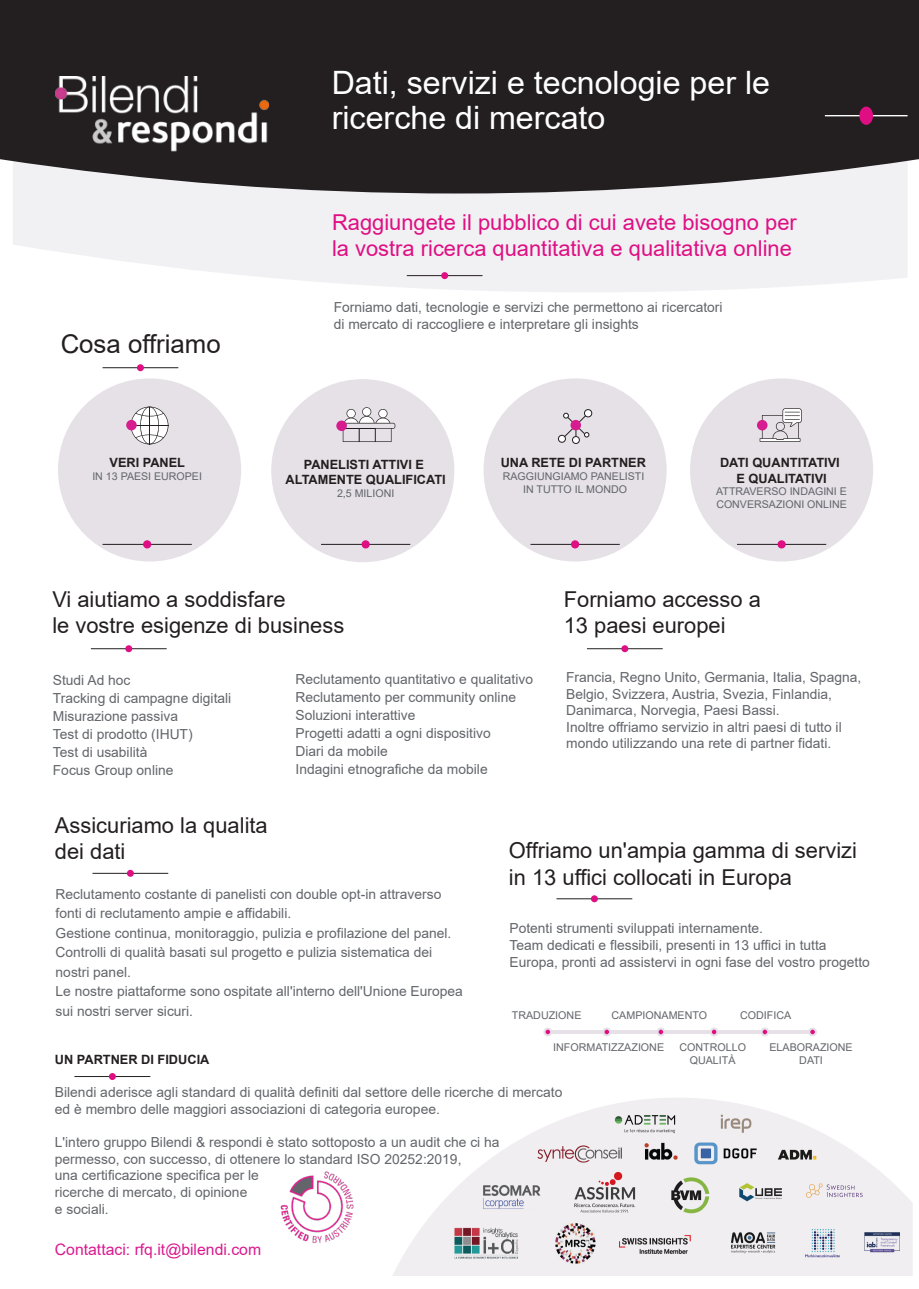
<style>
.page{position:relative;width:919px;height:1289px;background:#fff}
.page>*{position:absolute;margin:0;border:0;box-sizing:border-box;transform-origin:0 0}
.t1{font:32.1px/34.7px "Arial";color:#fff}
.t2{font:25.8px "Arial";color:#231f20}
.t3{font:21.9px/26.2px "Arial";color:#231f20}
.t4{font:21.9px/26.2px "Arial";color:#df0f83}
.t5{font:15.75px "Arial";color:#da198f}
.t6{font:13.8px/16.6px "Arial";color:#62656a}
.t7{font:700 12.75px/15.3px "Arial";color:#231f20;text-align:center}
.t8{font:10.65px/12.8px "Arial";color:#62656a;text-align:center}
</style>
<div class="page">
<img style="left:393px;top:1098px;width:519px;height:177px">
<div style="left:271px;top:379px;width:183px;height:183px;background:#e5e1e6;border-radius:50%"></div>
<svg style="left:13px;top:193px;width:894px;height:99px;fill:#f1f0f3"></svg>
<div style="left:0;top:0;width:918px;height:193px;background:#231f20"></div>
<hr style="left:91px;top:648px;width:76px;height:1px;background:#231f20">
<div style="left:125px;top:645px;width:7px;height:7px;background:#df0f83;border-radius:50%"></div>
<hr style="left:92px;top:873px;width:76px;height:1px;background:#231f20">
<div style="left:127px;top:869px;width:7px;height:7px;background:#df0f83;border-radius:50%"></div>
<hr style="left:102px;top:367px;width:76px;height:1px;background:#231f20">
<div style="left:137px;top:364px;width:7px;height:7px;background:#df0f83;border-radius:50%"></div>
<div style="left:690px;top:378px;width:183px;height:183px;background:#e5e1e6;border-radius:50%"></div>
<hr style="left:737px;top:544px;width:89px;height:1px;background:#231f20">
<div style="left:777px;top:540px;width:8px;height:8px;background:#df0f83;border-radius:50%"></div>
<div style="left:483px;top:378px;width:183px;height:183px;background:#e5e1e6;border-radius:50%"></div>
<hr style="left:530px;top:544px;width:89px;height:1px;background:#231f20">
<div style="left:571px;top:540px;width:8px;height:8px;background:#df0f83;border-radius:50%"></div>
<div style="left:584px;top:409px;width:7px;height:8px;background:#fff;border-radius:50%"></div>
<div style="left:584px;top:409px;width:8px;height:8px;border:1px solid #231f20;border-radius:50%"></div>
<svg style="left:563px;top:413px;width:26px;height:25px"></svg>
<div style="left:572px;top:436px;width:7px;height:7px;background:#fff;border-radius:50%"></div>
<div style="left:572px;top:436px;width:7px;height:8px;border:1px solid #231f20;border-radius:50%"></div>
<div style="left:558px;top:435px;width:7px;height:7px;background:#fff;border-radius:50%"></div>
<div style="left:558px;top:435px;width:7px;height:7px;border:1px solid #231f20;border-radius:50%"></div>
<div style="left:570px;top:420px;width:11px;height:10px;background:#d61c8e;border-radius:50%"></div>
<hr style="left:321px;top:544px;width:89px;height:1px;background:#231f20">
<div style="left:361px;top:540px;width:9px;height:8px;background:#df0f83;border-radius:50%"></div>
<svg style="left:336px;top:407px;width:59px;height:35px"></svg>
<div style="left:58px;top:378px;width:183px;height:183px;background:#e5e1e6;border-radius:50%"></div>
<hr style="left:102px;top:544px;width:90px;height:1px;background:#231f20">
<div style="left:143px;top:540px;width:8px;height:8px;background:#df0f83;border-radius:50%"></div>
<svg style="left:131px;top:406px;width:37px;height:38px"></svg>
<div style="left:126px;top:420px;width:11px;height:10px;background:#d61c8e;border-radius:50%"></div>
<svg style="left:757px;top:420px;width:10px;height:10px"></svg>
<svg style="left:759px;top:408px;width:42px;height:34px"></svg>
<hr style="left:407px;top:275px;width:75px;height:1px;background:#231f20">
<div style="left:441px;top:272px;width:7px;height:7px;background:#df0f83;border-radius:50%"></div>
<hr style="left:824px;top:115px;width:83px;height:1px;background:#fff">
<div style="left:859px;top:107px;width:14px;height:18px;background:#df0f83;border-radius:50%"></div>
<hr style="left:556px;top:898px;width:76px;height:1px;background:#231f20">
<div style="left:591px;top:895px;width:7px;height:7px;background:#df0f83;border-radius:50%"></div>
<svg style="left:552px;top:1030px;width:256px;height:3px"></svg>
<svg style="left:543px;top:1027px;width:9px;height:9px"></svg>
<svg style="left:545px;top:1029px;width:5px;height:5px"></svg>
<svg style="left:602px;top:1027px;width:9px;height:9px"></svg>
<svg style="left:604px;top:1029px;width:5px;height:5px"></svg>
<svg style="left:656px;top:1027px;width:9px;height:9px"></svg>
<svg style="left:658px;top:1029px;width:5px;height:5px"></svg>
<svg style="left:709px;top:1027px;width:9px;height:9px"></svg>
<svg style="left:711px;top:1029px;width:5px;height:5px"></svg>
<svg style="left:760px;top:1027px;width:9px;height:9px"></svg>
<svg style="left:762px;top:1029px;width:5px;height:5px"></svg>
<svg style="left:808px;top:1027px;width:8px;height:9px"></svg>
<svg style="left:810px;top:1029px;width:4px;height:5px"></svg>
<hr style="left:74px;top:1076px;width:76px;height:1px;background:#231f20">
<svg style="left:109px;top:1072px;width:7px;height:7px"></svg>
<img style="left:55px;top:76px;width:213px;height:78px">
<hr style="left:587px;top:648px;width:75px;height:1px;background:#231f20">
<div style="left:621px;top:645px;width:7px;height:7px;background:#df0f83;border-radius:50%"></div>
<img style="left:280px;top:1142px;width:151px;height:128px">
<h1 class="t1" style="left:332px;top:65px;width:440px">Dati, servizi e tecnologie per le ricerche di mercato</h1>
<h3 class="t4" style="left:332px;top:209px;width:466px">Raggiungete il pubblico di cui avete bisogno per la vostra ricerca quantitativa e qualitativa online</h3>
<h2 class="t2" style="left:61px;top:326px;width:161px">Cosa offriamo</h2>
<p class="t7" style="left:109px;top:455px;width:77px">VERI PANEL</p>
<p class="t8" style="left:92px;top:470px;width:111px">IN 13 PAESI EUROPEI</p>
<p class="t6" style="left:334px;top:298px;width:390px">Forniamo dati, tecnologie e servizi che permettono ai ricercatori di mercato di raccogliere e interpretare gli insights</p>
<p class="t7" style="left:285px;top:457px;width:162px">PANELISTI ATTIVI E<br>ALTAMENTE QUALIFICATI</p>
<p class="t8" style="left:337px;top:487px;width:59px">2,5 MILIONI</p>
<p class="t7" style="left:500px;top:455px;width:147px">UNA RETE DI PARTNER</p>
<p class="t8" style="left:503px;top:470px;width:143px">RAGGIUNGIAMO PANELISTI<br>IN TUTTO IL MONDO</p>
<p class="t7" style="left:720px;top:455px;width:121px">DATI QUANTITATIVI<br>E QUALITATIVI</p>
<p class="t8" style="left:716px;top:485px;width:132px;text-align:left">ATTRAVERSO INDAGINI E<br>CONVERSAZIONI ONLINE</p>
<h3 class="t3" style="left:52px;top:586px;width:293px">Vi aiutiamo a soddisfare<br>le vostre esigenze di business</h3>
<p class="t6" style="left:53px;top:671px;width:180px;line-height:18px">Studi Ad hoc<br>Tracking di campagne digitali<br>Misurazione passiva<br>Test di prodotto (IHUT)<br>Test di usabilità<br>Focus Group online</p>
<h3 class="t3" style="left:55px;top:812px;width:214px">Assicuriamo la qualita dei dati</h3>
<p class="t6" style="left:56px;top:884px;width:408px;line-height:19.5px">Reclutamento costante di panelisti con double opt-in attraverso fonti di reclutamento ampie e affidabili.<br>Gestione continua, monitoraggio, pulizia e profilazione del panel.<br>Controlli di qualità basati sul progetto e pulizia sistematica dei nostri panel.<br>Le nostre piattaforme sono ospitate all'interno dell'Unione Europea sui nostri server sicuri.</p>
<h3 class="t3" style="left:563px;top:586px;width:198px">Forniamo accesso a<br>13 paesi europei</h3>
<p class="t6" style="left:566px;top:669px;width:296px">Francia, Regno Unito, Germania, Italia, Spagna, Belgio, Svizzera, Austria, Svezia, Finlandia, Danimarca, Norvegia, Paesi Bassi.<br>Inoltre offriamo servizio in altri paesi di tutto il mondo utilizzando una rete di partner fidati.</p>
<p class="t6" style="left:295px;top:670px;width:239px;line-height:18px">Reclutamento quantitativo e qualitativo<br>Reclutamento per community online<br>Soluzioni interattive<br>Progetti adatti a ogni dispositivo<br>Diari da mobile<br>Indagini etnografiche da mobile</p>
<h3 class="t3" style="left:509px;top:837px;width:349px">Offriamo un'ampia gamma di servizi in 13 uffici collocati in Europa</h3>
<p class="t6" style="left:509px;top:920px;width:362px">Potenti strumenti sviluppati internamente.<br>Team dedicati e flessibili, presenti in 13 uffici in tutta<br>Europa, pronti ad assistervi in ogni fase del vostro progetto</p>
<p class="t8" style="left:512px;top:1009px;width:71px">TRADUZIONE</p>
<p class="t8" style="left:553px;top:1040px;width:113px">INFORMATIZZAZIONE</p>
<p class="t8" style="left:611px;top:1009px;width:97px">CAMPIONAMENTO</p>
<p class="t8" style="left:679px;top:1040px;width:68px">CONTROLLO<br>QUALITÀ</p>
<p class="t8" style="left:740px;top:1009px;width:53px">CODIFICA</p>
<p class="t8" style="left:769px;top:1040px;width:85px">ELABORAZIONE</p>
<p class="t7" style="left:55px;top:1052px;width:156px">UN PARTNER DI FIDUCIA</p>
<p class="t8" style="left:799px;top:1053px;width:25px">DATI</p>
<p class="t6" style="left:55px;top:1083px;width:509px">Bilendi aderisce agli standard di qualità definiti dal settore delle ricerche di mercato ed è membro delle maggiori associazioni di categoria europee.</p>
<p class="t6" style="left:55px;top:1133px;width:446px">L'intero gruppo Bilendi &amp; respondi è stato sottoposto a un audit che ci ha permesso, con successo, di ottenere lo standard ISO 20252:2019,<br>una certificazione specifica per le<br>ricerche di mercato, di opinione<br>e sociali.</p>
<p class="t5" style="left:55px;top:1238px;width:208px">Contattaci: rfq.it@bilendi.com</p>
</div>
